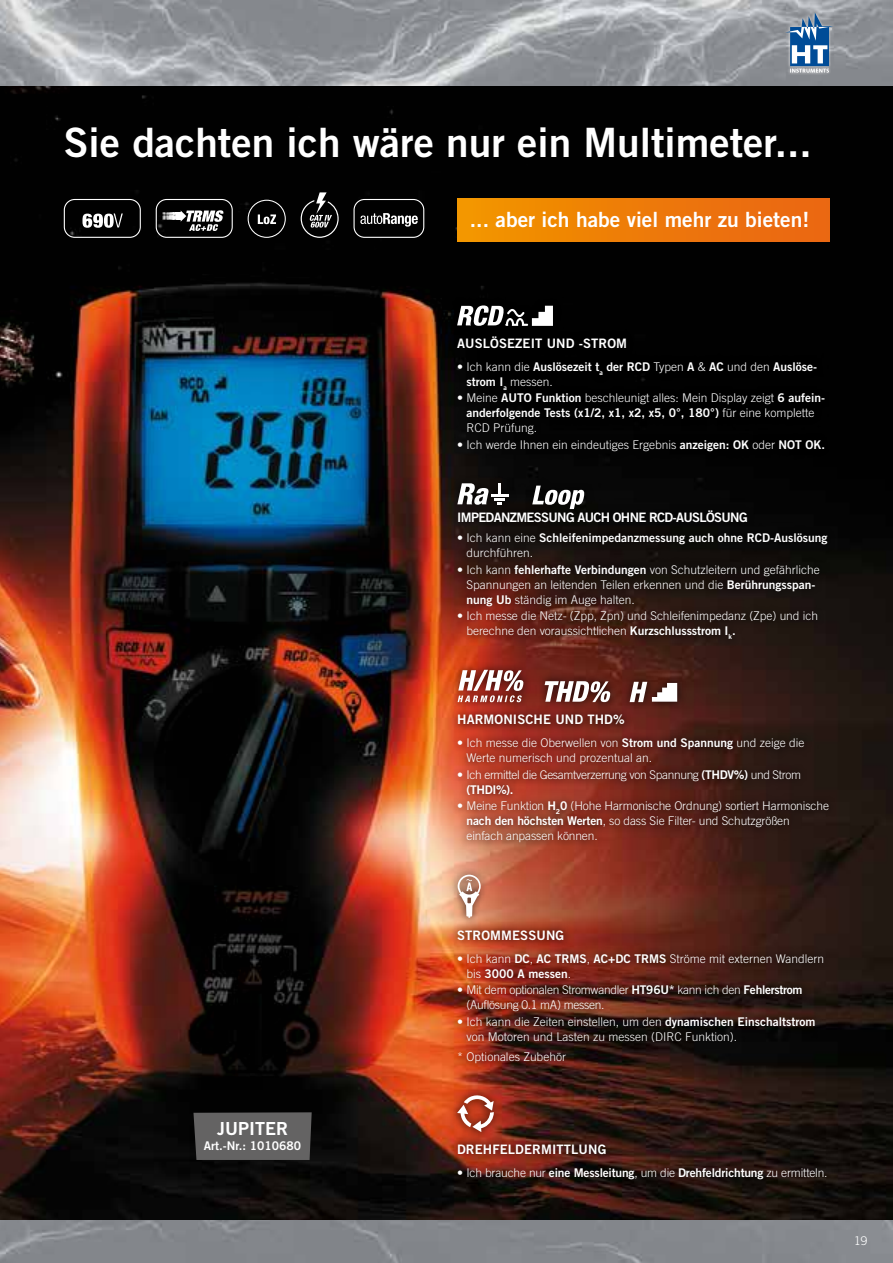
<style>
.page{position:relative;width:893px;height:1263px;background:#fff}
.page>*{position:absolute;margin:0;border:0;box-sizing:border-box;transform-origin:0 0}
.t1{font:40.5px "Trade Gothic LT Std Bd 2";color:#fff}
.t2{font:21px "Trade Gothic LT Std Bd 2";color:#fff}
.Preis_Gerätename{font:18px "Trade Gothic LT Std Bd 2";color:#fff}
.Titeltext_Versalien_-_11_13_2{font:13.05px "Trade Gothic LT Std Bd 2";letter-spacing:.01em;color:#fff}
.Titeltext_Versalien_-_11_13_2-2{font:13.05px "Trade Gothic LT Std Bd 2";letter-spacing:-.05em;color:#fff}
.Mengentext_8_11{font:300 12px/15px "Trade Gothic LT Std";color:#fff}
.Mengentext_8_11-2{font:12px/15px "Trade Gothic LT Std Bd 2";color:#fff}
.Mengentext_8_11-3{font:300 12px/15px "Trade Gothic LT Std";letter-spacing:-.025em;color:#fff}
.Mengentext_8_11-4{font:300 12px/15px "Trade Gothic LT Std";letter-spacing:-.03em;color:#fff}
.Bilduntertitel{font:300 12px "Trade Gothic LT Std";letter-spacing:.005em;color:#fff}
.Preis_Gerätename-2{font:12px "Trade Gothic LT Std Bd 2";color:#fff}
.s1{font-family:"Trade Gothic LT Std";font-weight:300}
.s2{font-family:"Trade Gothic LT Std Bd 2";font-weight:400}
</style>
<div class="page">
<img style="left:0;top:85px;width:893px;height:1135px">
<img style="left:0;top:0;width:893px;height:85px">
<div style="left:449px;top:298px;width:383px;height:162px;background:#000"></div>
<svg style="left:457px;top:305px;width:96px;height:21px"></svg>
<div style="left:450px;top:476px;width:387px;height:172px;background:#000;opacity:.75"></div>
<hr style="left:491px;top:494px;width:18px;height:3px;background:#fff">
<svg style="left:457px;top:483px;width:48px;height:22px"></svg>
<svg style="left:532px;top:486px;width:53px;height:23px"></svg>
<div style="left:449px;top:662px;width:387px;height:189px;background:#000;opacity:.75"></div>
<svg style="left:458px;top:670px;width:66px;height:32px"></svg>
<svg style="left:545px;top:681px;width:66px;height:21px"></svg>
<svg style="left:630px;top:682px;width:47px;height:20px"></svg>
<div style="left:450px;top:867px;width:381px;height:205px;background:#000;opacity:.75"></div>
<svg style="left:458px;top:875px;width:23px;height:43px"></svg>
<div style="left:449px;top:1088px;width:386px;height:99px;background:#000;opacity:.75"></div>
<svg style="left:457px;top:1093px;width:37px;height:39px"></svg>
<div style="left:457px;top:199px;width:372px;height:42px;background:linear-gradient(to right,#f29600,#ea6314)"></div>
<div style="left:248px;top:200px;width:38px;height:38px;border:1px solid #fff;border-radius:50%"></div>
<svg style="left:258px;top:214px;width:18px;height:10px"></svg>
<svg style="left:301px;top:192px;width:38px;height:46px;background:#323232"></svg>
<svg style="left:163px;top:210px;width:61px;height:21px"></svg>
<div style="left:156px;top:199px;width:77px;height:39px;border:1px solid #fff;border-radius:10px"></div>
<svg style="left:82px;top:213px;width:41px;height:15px"></svg>
<div style="left:64px;top:199px;width:77px;height:39px;border:1px solid #fff;border-radius:10px"></div>
<svg style="left:360px;top:213px;width:58px;height:14px"></svg>
<div style="left:353px;top:199px;width:71px;height:39px;border:1px solid #fff;border-radius:10px"></div>
<div style="left:193px;top:1112px;width:119px;height:48px;background:#646363"></div>
<div style="left:783px;top:10px;width:52px;height:65px;background:#fff;opacity:.6"></div>
<svg style="left:785px;top:12px;width:48px;height:61px;background:#7291b0"></svg>
<p class="t1" style="left:64px;top:117px;width:750px">Sie dachten ich wäre nur ein Multimeter...</p>
<p class="t2" style="left:470px;top:206px;width:341px">... aber ich habe viel mehr zu bieten!</p>
<p class="Preis_Gerätename" style="left:217px;top:1118px;width:72px">JUPITER</p>
<p class="Preis_Gerätename-2" style="left:204px;top:1138px;width:99px">Art.-Nr.: 1010680</p>
<p class="Titeltext_Versalien_-_11_13_2" style="left:457px;top:335px;width:172px">AUSLÖSEZEIT UND -STROM</p>
<p class="Mengentext_8_11-2" style="left:466px;top:359px;width:352px;text-indent:-9px"><span class="s1">• Ich kann die</span> Auslösezeit t<sub>a</sub> der RCD <span class="s1">Typen</span> A <span class="s1">&amp;</span> AC <span class="s1">und den</span> Auslöse&shy;strom I<sub>a</sub> <span class="s1">messen.</span></p>
<p class="Mengentext_8_11" style="left:466px;top:390px;width:360px;text-indent:-9px">• Meine <span class="s2">AUTO Funktion</span> beschleunigt alles: Mein Display zeigt <span class="s2">6 aufein&shy;anderfolgende Tests (x1/2, x1, x2, x5, 0°, 180°)</span> für eine komplette<br>RCD Prüfung.</p>
<p class="Mengentext_8_11" style="left:457px;top:437px;width:370px">• Ich werde Ihnen ein eindeutiges Ergebnis <span class="s2">anzeigen: OK</span> oder <span class="s2">NOT OK.</span></p>
<p class="Titeltext_Versalien_-_11_13_2-2" style="left:457px;top:509px;width:292px">IMPEDANZMESSUNG AUCH OHNE RCD-AUSLÖSUNG</p>
<p class="Mengentext_8_11-2" style="left:466px;top:530px;width:363px;text-indent:-9px"><span class="s1">• Ich kann eine</span> Schleifenimpedanzmessung auch ohne RCD-Auslösung <span class="s1">durchführen.</span></p>
<p class="Mengentext_8_11" style="left:466px;top:562px;width:355px;text-indent:-9px">• Ich kann <span class="s2">fehlerhafte Verbindungen</span> von Schutzleitern und gefährliche<br>Spannungen an leitenden Teilen erkennen und die <span class="s2">Berührungsspan&shy;nung Ub</span> ständig im Auge halten.</p>
<p class="Mengentext_8_11" style="left:466px;top:608px;width:353px;text-indent:-9px">• Ich messe die Netz- (Zpp, Zpn) und Schleifenimpedanz (Zpe) und ich berechne den voraussichtlichen <span class="s2">Kurzschlussstrom I</span><sub>k</sub><span class="s2">.</span></p>
<p class="Titeltext_Versalien_-_11_13_2" style="left:457px;top:712px;width:169px">HARMONISCHE UND THD%</p>
<p class="Mengentext_8_11" style="left:466px;top:735px;width:340px;text-indent:-9px">• Ich messe die Oberwellen von <span class="s2">Strom und Spannung</span> und zeige die<br>Werte numerisch und prozentual an.</p>
<p class="Mengentext_8_11-4" style="left:466px;top:767px;width:336px;text-indent:-9px">• Ich ermittel die Gesamtverzerrung von Spannung <span class="s2">(THDV%)</span> und Strom <span class="s2">(THDI%).</span></p>
<p class="Mengentext_8_11" style="left:466px;top:798px;width:364px;text-indent:-9px">• Meine Funktion <span class="s2">H</span><sub>2</sub><span class="s2">0</span> (Hohe Harmonische Ordnung) sortiert Harmonische <span class="s2">nach den höchsten Werten</span>, so dass Sie Filter- und Schutzgrößen einfach anpassen können.</p>
<p class="Titeltext_Versalien_-_11_13_2" style="left:457px;top:927px;width:109px">STROMMESSUNG</p>
<p class="Mengentext_8_11" style="left:466px;top:950px;width:359px;text-indent:-9px">• Ich kann <span class="s2">DC</span>, <span class="s2">AC TRMS</span>, <span class="s2">AC+DC TRMS</span> Ströme mit externen Wandlern bis <span class="s2">3000 A messen</span>.</p>
<p class="Mengentext_8_11-3" style="left:466px;top:982px;width:338px;text-indent:-9px">• Mit dem optionalen Stromwandler <span class="s2">HT96U*</span> kann ich den <span class="s2">Fehlerstrom </span>(Auflösung 0.1 mA) messen.</p>
<p class="Mengentext_8_11" style="left:466px;top:1014px;width:351px;text-indent:-9px">• Ich kann die Zeiten einstellen, um den <span class="s2">dynamischen Einschaltstrom </span>von Motoren und Lasten zu messen (DIRC Funktion).</p>
<p class="Bilduntertitel" style="left:457px;top:1050px;width:111px">* Optionales Zubehör</p>
<p class="Titeltext_Versalien_-_11_13_2" style="left:457px;top:1141px;width:151px">DREHFELDERMITTLUNG</p>
<p class="Mengentext_8_11" style="left:457px;top:1165px;width:372px">• Ich brauche nur <span class="s2">eine Messleitung</span>, um die <span class="s2">Drehfeldrichtung</span> zu ermitteln.</p>
<p class="Mengentext_8_11" style="left:854px;top:1233px;width:15px">19</p>
</div>
